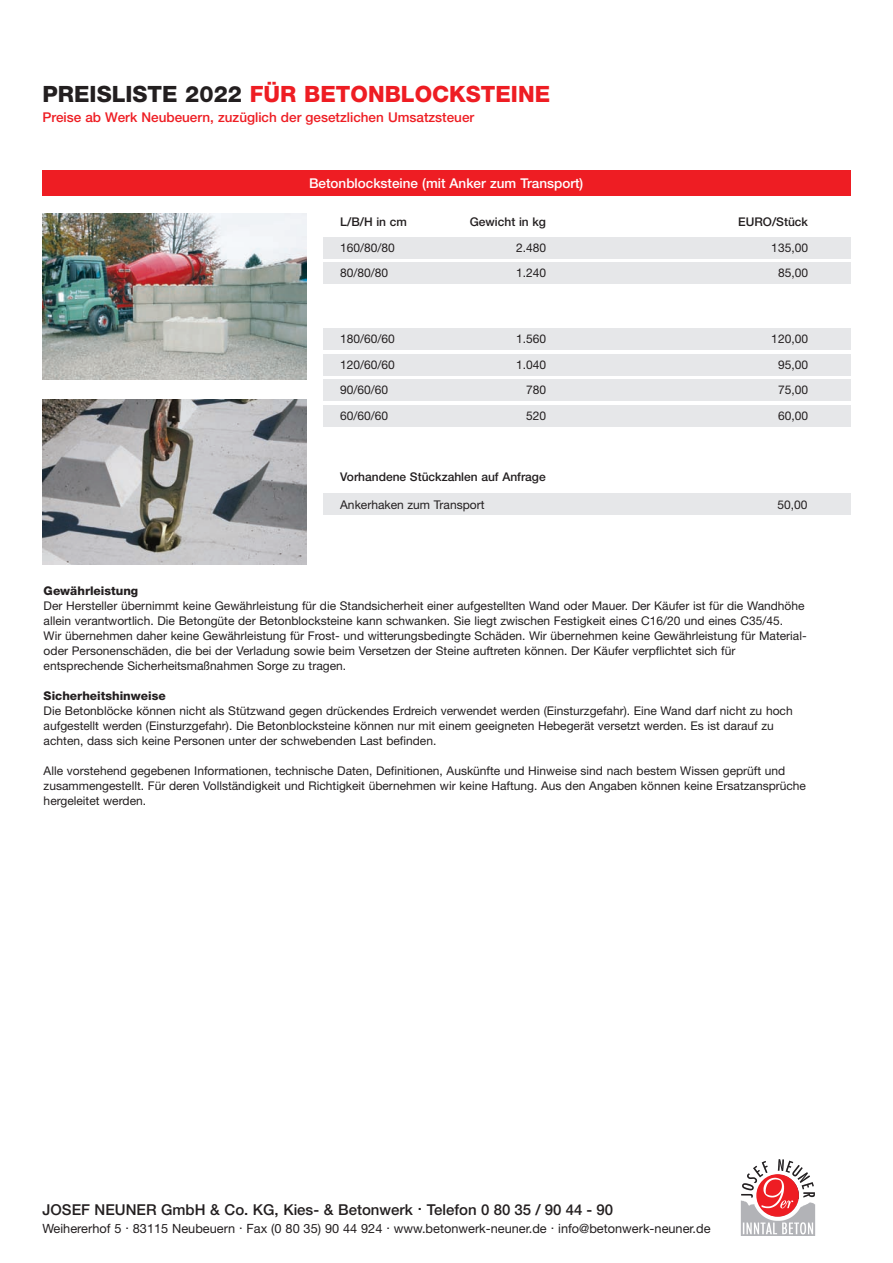
<style>
.page{position:relative;width:893px;height:1263px;background:#fff}
.page>*{position:absolute;margin:0;border:0;box-sizing:border-box;transform-origin:0 0}
.t1{font:800 22.5px "Helvetica Neue";color:#ee1d23}
.t2{font:500 15px "Helvetica Neue";color:#231f20}
.t3{font:500 13.5px "Helvetica Neue";color:#ee1d23}
.t4{font:500 13.5px "Helvetica Neue";color:#fff}
.t5{font:12.75px "Helvetica Neue";color:#231f20}
.t6{font:12px/25.5px "Helvetica Neue";color:#231f20}
.t7{font:500 12px "Helvetica Neue";color:#231f20}
.t8{font:800 12px "Helvetica Neue";color:#231f20}
.s1{color:#231f20}
</style>
<div class="page">
<div style="left:43px;top:170px;width:807px;height:26px;background:#ee1d23"></div>
<img style="left:43px;top:214px;width:263px;height:166px">
<img style="left:43px;top:399px;width:263px;height:166px">
<div style="left:323px;top:237px;width:527px;height:21px;background:#e6e7e9"></div>
<div style="left:323px;top:263px;width:527px;height:21px;background:#e6e7e9"></div>
<div style="left:323px;top:329px;width:527px;height:21px;background:#e6e7e9"></div>
<div style="left:323px;top:354px;width:527px;height:21px;background:#e6e7e9"></div>
<div style="left:323px;top:380px;width:527px;height:21px;background:#e6e7e9"></div>
<div style="left:323px;top:405px;width:527px;height:21px;background:#e6e7e9"></div>
<img style="left:740px;top:1200px;width:76px;height:35px">
<img style="left:741px;top:1159px;width:74px;height:39px">
<svg style="left:756px;top:1174px;width:43px;height:43px"></svg>
<div style="left:323px;top:494px;width:527px;height:21px;background:#e6e7e9"></div>
<h1 class="t1" style="left:43px;top:86px;width:509px"><span class="s1">PREISLISTE 2022</span> FÜR BETONBLOCKSTEINE</h1>
<p class="t3" style="left:43px;top:113px;width:433px">Preise ab Werk Neubeuern, zuzüglich der gesetzlichen Umsatzsteuer</p>
<p class="t4" style="left:309px;top:178px;width:276px">Betonblocksteine (mit Anker zum Transport)</p>
<p class="t7" style="left:340px;top:218px;width:68px">L/B/H in cm</p>
<p class="t6" style="left:340px;top:236px;width:56px">160/80/80<br>80/80/80</p>
<p class="t7" style="left:470px;top:218px;width:78px">Gewicht in kg</p>
<p class="t6" style="left:516px;top:236px;width:32px">2.480<br>1.240</p>
<p class="t6" style="left:340px;top:327px;width:56px">180/60/60<br>120/60/60<br>90/60/60<br>60/60/60</p>
<p class="t6" style="left:516px;top:327px;width:32px;text-align:right">1.560<br>1.040<br>780<br>520</p>
<p class="t7" style="left:340px;top:472px;width:207px">Vorhandene Stückzahlen auf Anfrage</p>
<p class="t7" style="left:738px;top:218px;width:71px">EURO/Stück</p>
<p class="t6" style="left:771px;top:236px;width:38px;text-align:center">135,00<br>85,00</p>
<p class="t6" style="left:771px;top:327px;width:38px;text-align:center">120,00<br>95,00<br>75,00<br>60,00</p>
<p class="t6" style="left:340px;top:493px;width:146px">Ankerhaken zum Transport</p>
<p class="t6" style="left:777px;top:493px;width:32px">50,00</p>
<p class="t8" style="left:44px;top:587px;width:96px">Gewährleistung</p>
<p class="t6" style="left:44px;top:600px;width:764px;line-height:15px">Der Hersteller übernimmt keine Gewährleistung für die Standsicherheit einer aufgestellten Wand oder Mauer. Der Käufer ist für die Wandhöhe allein verantwortlich. Die Betongüte der Betonblocksteine kann schwanken. Sie liegt zwischen Festigkeit eines C16/20 und eines C35/45.<br>Wir übernehmen daher keine Gewährleistung für Frost- und witterungsbedingte Schäden. Wir übernehmen keine Gewährleistung für Material&shy;oder Personenschäden, die bei der Verladung sowie beim Versetzen der Steine auftreten können. Der Käufer verpflichtet sich für entsprechende Sicherheitsmaßnahmen Sorge zu tragen.</p>
<p class="t8" style="left:44px;top:692px;width:123px">Sicherheitshinweise</p>
<p class="t6" style="left:44px;top:705px;width:750px;line-height:15px">Die Betonblöcke können nicht als Stützwand gegen drückendes Erdreich verwendet werden (Einsturzgefahr). Eine Wand darf nicht zu hoch aufgestellt werden (Einsturzgefahr). Die Betonblocksteine können nur mit einem geeigneten Hebegerät versetzt werden. Es ist darauf zu achten, dass sich keine Personen unter der schwebenden Last befinden.</p>
<p class="t6" style="left:44px;top:765px;width:764px;line-height:15px">Alle vorstehend gegebenen Informationen, technische Daten, Definitionen, Auskünfte und Hinweise sind nach bestem Wissen geprüft und zusammengestellt. Für deren Vollständigkeit und Richtigkeit übernehmen wir keine Haftung. Aus den Angaben können keine Ersatzansprüche hergeleitet werden.</p>
<p class="t2" style="left:43px;top:1204px;width:572px">JOSEF NEUNER GmbH &amp; Co. KG, Kies- &amp; Betonwerk . Telefon 0 80 35 / 90 44 - 90</p>
<p class="t5" style="left:43px;top:1224px;width:669px">Weihererhof 5 . 83115 Neubeuern . Fax (0 80 35) 90 44 924 . www.betonwerk-neuner.de . info@betonwerk-neuner.de</p>
</div>
